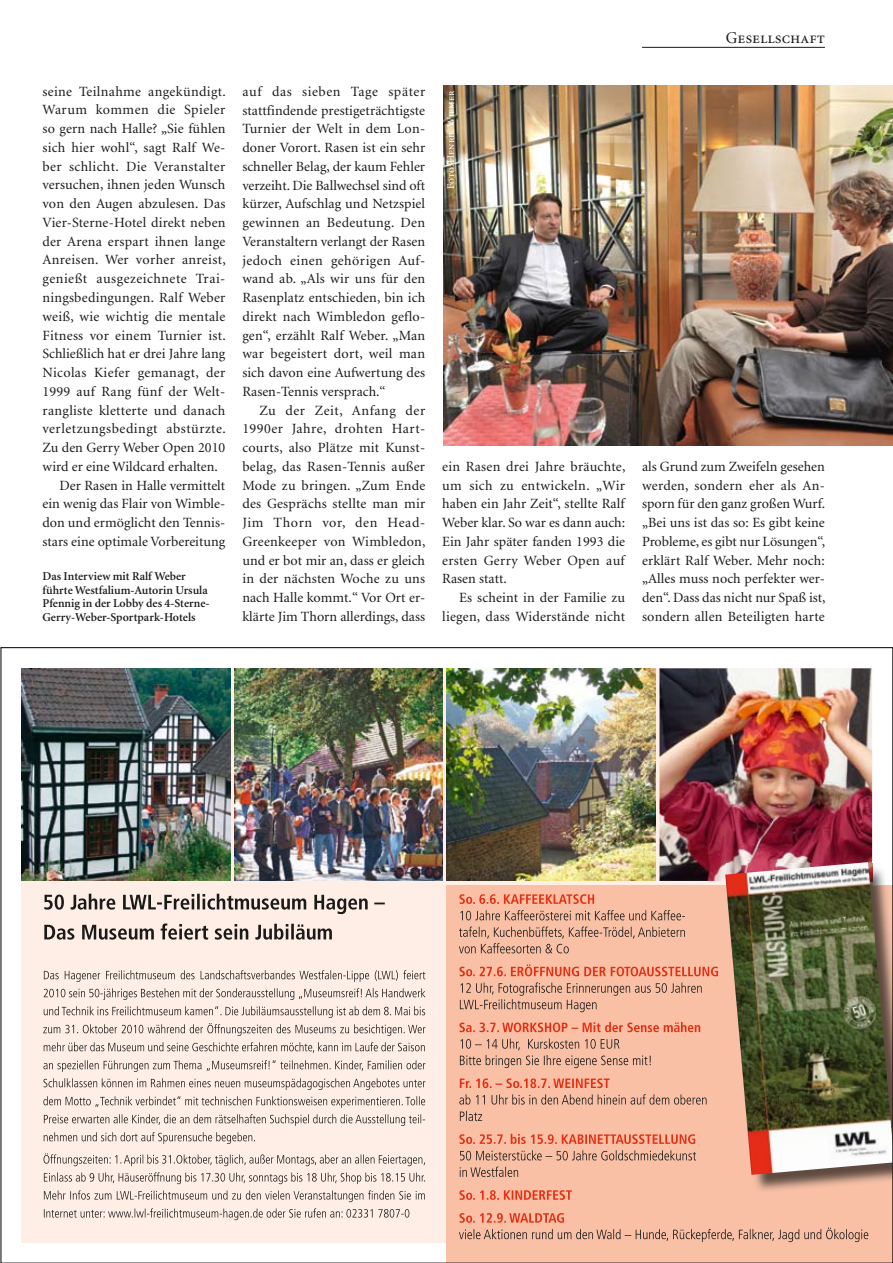
<style>
.page{position:relative;width:893px;height:1263px;background:#fff}
.page>*{position:absolute;margin:0;border:0;box-sizing:border-box;transform-origin:0 0}
.t1{font:16.5px "Minion Regular SC";color:#1a1a18}
.t2{font:14.1px/18.8px "Minion";letter-spacing:.01em;color:#1a1a18;text-align:justify}
.t3{font:14.1px "Minion";letter-spacing:.035em;color:#1a1a18}
.t4{font:600 12px/13.5px "Minion";color:#1a1a18}
.t5{font:10.5px "Minion Regular SC";letter-spacing:-.005em;color:#fff}
</style>
<div class="page">
<hr style="left:642px;top:47px;width:183px;height:1px;background:#1a1a18">
<div style="left:22px;top:668px;width:850px;height:574px;background:#feeee6"></div>
<div style="left:447px;top:885px;width:446px;height:378px;background:#f9c0a6"></div>
<img style="left:22px;top:668px;width:208px;height:213px">
<img style="left:234px;top:668px;width:209px;height:213px">
<svg style="left:44px;top:1208px;width:365px;height:12px"></svg>
<svg style="left:44px;top:1190px;width:381px;height:12px"></svg>
<svg style="left:44px;top:1172px;width:381px;height:12px"></svg>
<svg style="left:44px;top:1153px;width:381px;height:13px"></svg>
<svg style="left:44px;top:1132px;width:211px;height:12px"></svg>
<svg style="left:44px;top:1114px;width:381px;height:12px"></svg>
<svg style="left:43px;top:1096px;width:382px;height:12px"></svg>
<svg style="left:44px;top:1078px;width:381px;height:12px"></svg>
<svg style="left:43px;top:1060px;width:382px;height:12px"></svg>
<svg style="left:44px;top:1042px;width:381px;height:11px"></svg>
<svg style="left:43px;top:1006px;width:382px;height:30px"></svg>
<svg style="left:44px;top:988px;width:381px;height:12px"></svg>
<svg style="left:44px;top:970px;width:381px;height:12px"></svg>
<img style="left:659px;top:668px;width:213px;height:213px">
<svg style="left:459px;top:1213px;width:409px;height:29px"></svg>
<svg style="left:459px;top:1190px;width:113px;height:10px"></svg>
<svg style="left:460px;top:1166px;width:58px;height:11px"></svg>
<svg style="left:460px;top:1150px;width:236px;height:10px"></svg>
<svg style="left:459px;top:1134px;width:236px;height:10px"></svg>
<svg style="left:460px;top:1111px;width:22px;height:10px"></svg>
<svg style="left:459px;top:1094px;width:247px;height:10px"></svg>
<svg style="left:460px;top:1078px;width:150px;height:10px"></svg>
<svg style="left:460px;top:1038px;width:191px;height:30px"></svg>
<svg style="left:459px;top:1022px;width:241px;height:10px"></svg>
<svg style="left:460px;top:982px;width:242px;height:30px"></svg>
<svg style="left:459px;top:964px;width:259px;height:12px"></svg>
<svg style="left:459px;top:926px;width:226px;height:27px"></svg>
<svg style="left:460px;top:910px;width:225px;height:10px"></svg>
<svg style="left:459px;top:894px;width:135px;height:10px"></svg>
<img style="left:447px;top:668px;width:208px;height:213px">
<img style="left:755px;top:1175px;width:136px;height:16px">
<img style="left:725px;top:862px;width:166px;height:313px">
<svg style="left:44px;top:923px;width:288px;height:17px"></svg>
<svg style="left:44px;top:894px;width:341px;height:20px"></svg>
<img style="left:444px;top:85px;width:449px;height:361px">
<p class="t2" style="left:43px;top:82px;width:185px">seine Teilnahme angekündigt.</p>
<p class="t3" style="left:43px;top:103px;width:184px">Warum kommen die Spieler</p>
<p class="t2" style="left:43px;top:120px;width:184px">so gern nach Halle? „Sie fühlen</p>
<p class="t2" style="left:43px;top:139px;width:184px">sich hier wohl“, sagt Ralf We-</p>
<p class="t2" style="left:43px;top:157px;width:184px">ber schlicht. Die Veranstalter</p>
<p class="t2" style="left:43px;top:176px;width:184px">versuchen, ihnen jeden Wunsch</p>
<p class="t2" style="left:43px;top:195px;width:184px">von den Augen abzulesen. Das</p>
<p class="t2" style="left:43px;top:214px;width:184px">Vier-Sterne-Hotel direkt neben</p>
<p class="t2" style="left:43px;top:232px;width:184px">der Arena erspart ihnen lange</p>
<p class="t2" style="left:43px;top:251px;width:185px">Anreisen. Wer vorher anreist,</p>
<p class="t3" style="left:43px;top:272px;width:184px">genießt ausgezeichnete Trai-</p>
<p class="t2" style="left:43px;top:289px;width:184px">ningsbedingungen. Ralf Weber</p>
<p class="t2" style="left:43px;top:307px;width:184px">weiß, wie wichtig die mentale</p>
<p class="t2" style="left:43px;top:326px;width:185px">Fitness vor einem Turnier ist.</p>
<p class="t2" style="left:43px;top:345px;width:184px">Schließlich hat er drei Jahre lang</p>
<p class="t2" style="left:43px;top:364px;width:184px">Nicolas Kiefer gemanagt, der</p>
<p class="t2" style="left:43px;top:382px;width:184px">1999 auf Rang fünf der Welt-</p>
<p class="t2" style="left:43px;top:401px;width:184px">rangliste kletterte und danach</p>
<p class="t3" style="left:43px;top:422px;width:185px">verletzungsbedingt abstürzte.</p>
<p class="t2" style="left:43px;top:439px;width:184px">Zu den Gerry Weber Open 2010</p>
<p class="t2" style="left:43px;top:457px;width:177px">wird er eine Wildcard erhalten.</p>
<p class="t2" style="left:60px;top:476px;width:167px">Der Rasen in Halle vermittelt</p>
<p class="t2" style="left:43px;top:495px;width:184px">ein wenig das Flair von Wimble-</p>
<p class="t2" style="left:43px;top:514px;width:184px">don und ermöglicht den Tennis-</p>
<p class="t2" style="left:43px;top:532px;width:184px">stars eine optimale Vorbereitung</p>
<p class="t4" style="left:43px;top:570px;width:169px">Das Interview mit Ralf Weber führte Westfalium-Autorin Ursula<br>Pfennig in der Lobby des 4-Sterne-<br>Gerry-Weber-Sportpark-Hotels</p>
<p class="t2" style="left:242px;top:82px;width:184px">auf das sieben Tage später stattfindende prestigeträchtigste Turnier der Welt in dem Lon&shy;doner Vorort. Rasen ist ein sehr schneller Belag, der kaum Fehler verzeiht. Die Ballwechsel sind oft kürzer, Aufschlag und Netzspiel gewinnen an Bedeutung. Den Veranstaltern verlangt der Rasen jedoch einen gehörigen Auf&shy;wand ab. „Als wir uns für den Rasenplatz entschieden, bin ich direkt nach Wimbledon geflo&shy;gen“, erzählt Ralf Weber. „Man war begeistert dort, weil man sich davon eine Aufwertung des Rasen-Tennis versprach.“</p>
<p class="t2" style="left:242px;top:401px;width:185px;text-indent:17px">Zu der Zeit, Anfang der 1990er Jahre, drohten Hart&shy;courts, also Plätze mit Kunst&shy;belag, das Rasen-Tennis außer Mode zu bringen. „Zum Ende des Gesprächs stellte man mir Jim Thorn vor, den Head-Greenkeeper von Wimbledon, und er bot mir an, dass er gleich in der nächsten Woche zu uns nach Halle kommt.“ Vor Ort er&shy;klärte Jim Thorn allerdings, dass</p>
<p class="t5" style="left:445px;top:189px;width:100px;rotate:-90deg">Foto: Henrik Wiemer</p>
<p class="t1" style="left:726px;top:30px;width:101px">Gesellschaft</p>
<p class="t2" style="left:442px;top:457px;width:185px">ein Rasen drei Jahre bräuchte, um sich zu entwickeln. „Wir haben ein Jahr Zeit“, stellte Ralf Weber klar. So war es dann auch:<br>Ein Jahr später fanden 1993 die ersten Gerry Weber Open auf Rasen statt.</p>
<p class="t2" style="left:442px;top:589px;width:184px;text-align:right">Es scheint in der Familie zu liegen, dass Widerstände nicht</p>
<p class="t2" style="left:642px;top:458px;width:185px">als Grund zum Zweifeln gesehen werden, sondern eher als An&shy;sporn für den ganz großen Wurf. „Bei uns ist das so: Es gibt keine Probleme, es gibt nur Lösungen“, erklärt Ralf Weber. Mehr noch: „Alles muss noch perfekter wer&shy;den“. Dass das nicht nur Spaß ist, sondern allen Beteiligten harte</p>
</div>
